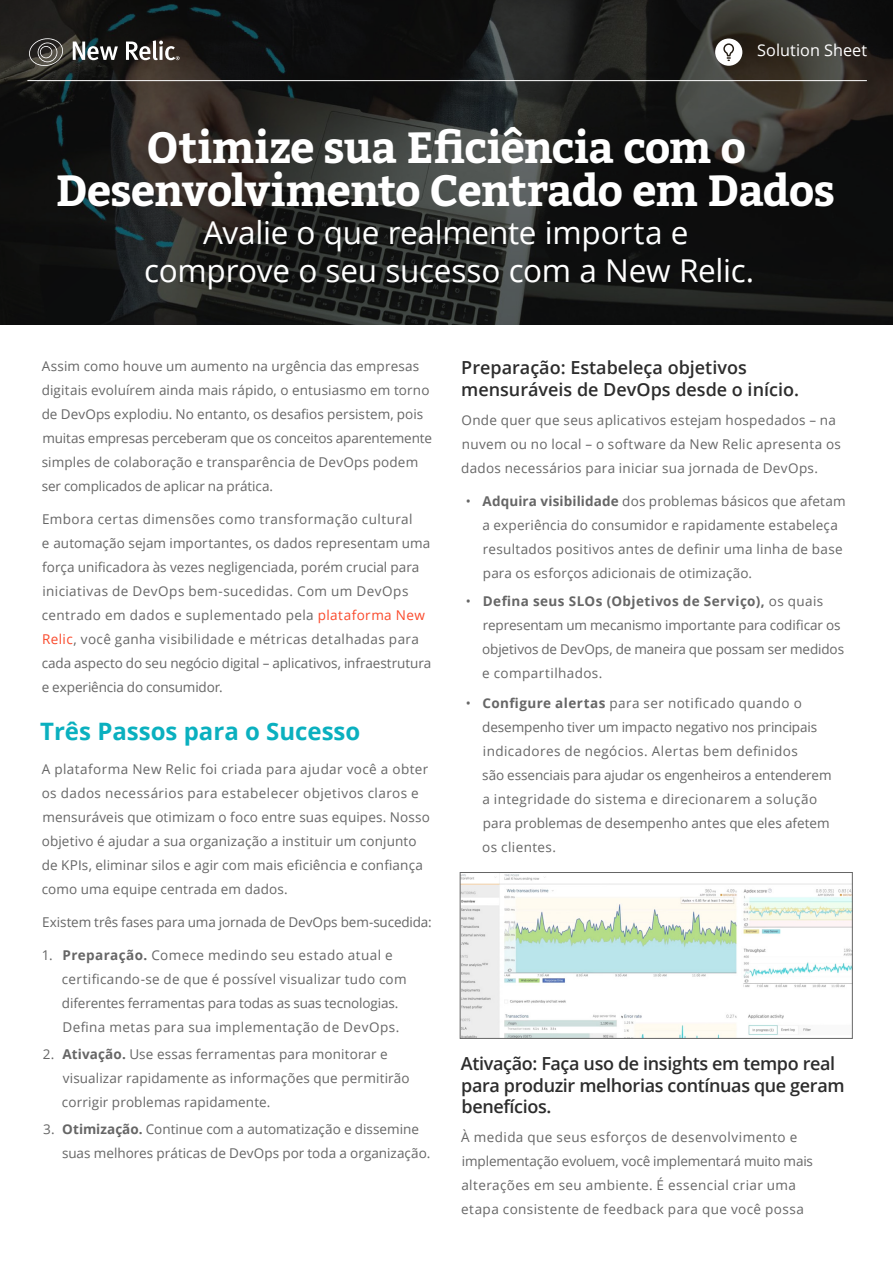
<style>
.page{position:relative;width:893px;height:1263px;background:#fff}
.page>*{position:absolute;margin:0;border:0;box-sizing:border-box;transform-origin:0 0}
.t1{font:700 43.5px/43.5px "Bitter";letter-spacing:-.02em;color:#fff;text-align:center}
.t2{font:31.5px/37.8px "Open Sans";letter-spacing:-.01em;color:#fff;text-align:center}
.t3{font:700 24px "Open Sans";color:#0ab0bf}
.t4{font:600 18px/21.6px "Open Sans";letter-spacing:-.02em;color:#2c2c2c}
.t5{font:600 18px/21.6px "Open Sans";color:#2c2c2c}
.t6{font:16.2px "Open Sans";color:#fff}
.t7{font:13.5px/24px "Open Sans";letter-spacing:.01em;color:#666}
.t8{font:13.5px/24px "Open Sans";letter-spacing:-.01em;color:#666}
.t9{font:13.5px/24px "Open Sans";letter-spacing:.03em;color:#666}
.s1{color:#fa492b}
.s2{font-weight:700}
</style>
<div class="page">
<svg style="left:0;top:0;width:893px;height:325px;background:#1f1f1e"></svg>
<svg style="left:715px;top:39px;width:27px;height:27px"></svg>
<hr style="left:27px;top:80px;width:840px;height:1px;background:#fff">
<svg style="left:73px;top:42px;width:45px;height:18px"></svg>
<svg style="left:126px;top:40px;width:54px;height:20px"></svg>
<svg style="left:29px;top:38px;width:35px;height:28px"></svg>
<img style="left:462px;top:874px;width:388px;height:162px">
<div style="left:460px;top:872px;width:392px;height:166px;border:1px solid #666"></div>
<p class="t6" style="left:757px;top:39px;width:111px">Solution Sheet</p>
<h1 class="t1" style="left:55px;top:126px;width:781px">Otimize sua Eficiência com o<br>Desenvolvimento Centrado em Dados</h1>
<h2 class="t2" style="left:144px;top:213px;width:611px">Avalie o que realmente importa e comprove o seu sucesso com a New Relic.</h2>
<p class="t7" style="left:42px;top:353px;width:392px">Assim como houve um aumento na urgência das empresas digitais evoluírem ainda mais rápido, o entusiasmo em torno de DevOps explodiu. No entanto, os desafios persistem, pois muitas empresas perceberam que os conceitos aparentemente simples de colaboração e transparência de DevOps podem ser complicados de aplicar na prática.</p>
<p class="t7" style="left:42px;top:506px;width:391px">Embora certas dimensões como transformação cultural<br>e automação sejam importantes, os dados representam uma força unificadora às vezes negligenciada, porém crucial para iniciativas de DevOps bem-sucedidas. Com um DevOps centrado em dados e suplementado pela <span class="s1">plataforma New Relic</span>, você ganha visibilidade e métricas detalhadas para cada aspecto do seu negócio digital – aplicativos, infraestrutura e experiência do consumidor.</p>
<h3 class="t3" style="left:40px;top:714px;width:322px">Três Passos para o Sucesso</h3>
<p class="t7" style="left:42px;top:756px;width:390px">A plataforma New Relic foi criada para ajudar você a obter os dados necessários para estabelecer objetivos claros e mensuráveis que otimizam o foco entre suas equipes. Nosso objetivo é ajudar a sua organização a instituir um conjunto de KPIs, eliminar silos e agir com mais eficiência e confiança como uma equipe centrada em dados.</p>
<p class="t8" style="left:42px;top:909px;width:391px">Existem três fases para uma jornada de DevOps bem-sucedida:</p>
<p class="t7" style="left:62px;top:942px;width:346px;text-indent:-20px">1. <span class="s2">Preparação.</span> Comece medindo seu estado atual e certificando-se de que é possível visualizar tudo com diferentes ferramentas para todas as suas tecnologias.<br>Defina metas para sua implementação de DevOps.</p>
<p class="t7" style="left:62px;top:1042px;width:349px;text-indent:-19px">2. <span class="s2">Ativação.</span> Use essas ferramentas para monitorar e visualizar rapidamente as informações que permitirão corrigir problemas rapidamente.</p>
<p class="t7" style="left:62px;top:1117px;width:370px;text-indent:-19px">3. <span class="s2">Otimização.</span> Continue com a automatização e dissemine suas melhores práticas de DevOps por toda a organização.</p>
<h3 class="t5" style="left:461px;top:356px;width:339px">Preparação: Estabeleça objetivos mensuráveis de DevOps desde o início.</h3>
<p class="t7" style="left:461px;top:408px;width:381px">Onde quer que seus aplicativos estejam hospedados – na nuvem ou no local – o software da New Relic apresenta os dados necessários para iniciar sua jornada de DevOps.</p>
<p class="t7" style="left:482px;top:489px;width:365px;text-indent:-17px">• <span class="s2">Adquira visibilidade</span> dos problemas básicos que afetam a experiência do consumidor e rapidamente estabeleça resultados positivos antes de definir uma linha de base para os esforços adicionais de otimização.</p>
<p class="t8" style="left:482px;top:588px;width:363px;text-indent:-17px">• <span class="s2">Defina seus SLOs (Objetivos de Serviço),</span> os quais representam um mecanismo importante para codificar os objetivos de DevOps, de maneira que possam ser medidos e compartilhados.</p>
<p class="t7" style="left:482px;top:691px;width:351px;text-indent:-16px">• <span class="s2">Configure alertas</span> para ser notificado quando o desempenho tiver um impacto negativo nos principais indicadores de negócios. Alertas bem definidos<br>são essenciais para ajudar os engenheiros a entenderem a integridade do sistema e direcionarem a solução para problemas de desempenho antes que eles afetem os clientes.</p>
<h3 class="t4" style="left:461px;top:1052px;width:385px">Ativação: Faça uso de insights em tempo real para produzir melhorias contínuas que geram benefícios.</h3>
<p class="t9" style="left:461px;top:1125px;width:353px">À medida que seus esforços de desenvolvimento e implementação evoluem, você implementará muito mais alterações em seu ambiente. É essencial criar uma etapa consistente de feedback para que você possa</p>
</div>
